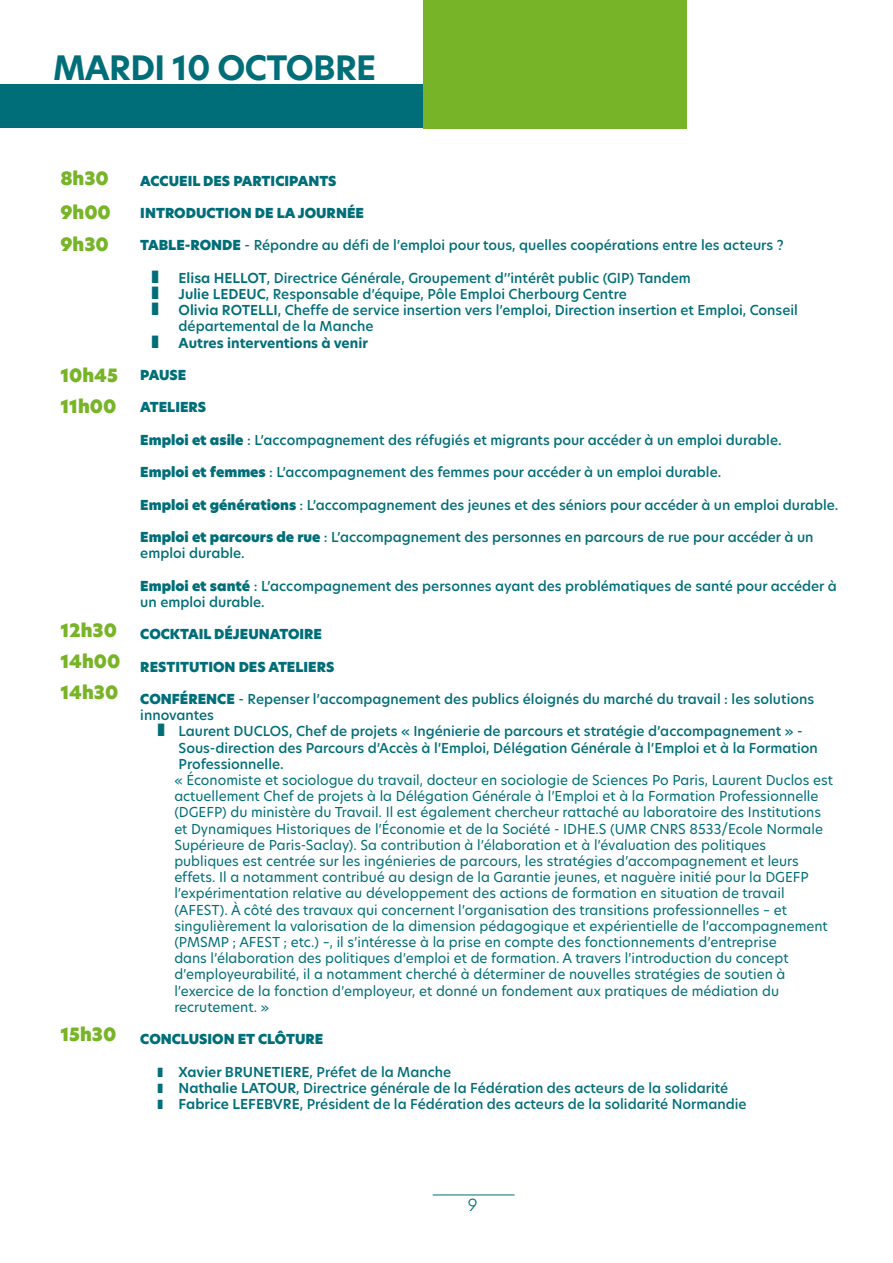
<style>
.page{position:relative;width:893px;height:1263px;background:#fff}
.page>*{position:absolute;margin:0;border:0;box-sizing:border-box;transform-origin:0 0}
.t1{font:700 33px "Hero New";letter-spacing:-.02em;color:#006e78}
.t2{font:18px "Hero New Super";color:#78b428}
.t3{font:300 16.5px "Hero New";color:#006e78}
.t4{font:500 13.5px/16.2px "Hero New";color:#006e78}
.t5{font:13.5px/16.2px "Hero New";color:#006e78}
.t6{font:13.5px "Hero New Super";color:#006e78}
.t7{font:700 13.5px "Hero New";color:#006e78}
.s1{font-family:"Hero New Super";font-weight:400}
.s2{font-weight:600}
</style>
<div class="page">
<hr style="left:433px;top:1194px;width:81px;height:1px;background:#006e78">
<div style="left:0;top:85px;width:687px;height:43px;background:#006e78"></div>
<div style="left:423px;top:0;width:264px;height:128px;background:#78b428"></div>
<p class="t1" style="left:53px;top:45px;width:325px">MARDI 10 OCTOBRE</p>
<p class="t2" style="left:60px;top:166px;width:50px">8h30</p>
<p class="t2" style="left:60px;top:200px;width:52px">9h00</p>
<p class="t2" style="left:60px;top:232px;width:50px">9h30</p>
<p class="t2" style="left:60px;top:363px;width:59px">10h45</p>
<p class="t2" style="left:60px;top:394px;width:57px">11h00</p>
<p class="t2" style="left:60px;top:618px;width:58px">12h30</p>
<p class="t2" style="left:60px;top:649px;width:61px">14h00</p>
<p class="t2" style="left:60px;top:680px;width:59px">14h30</p>
<p class="t2" style="left:60px;top:1022px;width:58px">15h30</p>
<p class="t6" style="left:140px;top:171px;width:198px">ACCUEIL DES PARTICIPANTS</p>
<p class="t6" style="left:140px;top:204px;width:225px">INTRODUCTION DE LA JOURNÉE</p>
<p class="t4" style="left:140px;top:237px;width:645px"><span class="s1">TABLE-RONDE</span> - Répondre au défi de l’emploi pour tous, quelles coopérations entre les acteurs ?</p>
<p class="t4" style="left:179px;top:270px;width:514px"><span class="s2">Elisa HELLOT</span>, Directrice Générale, Groupement d’’intérêt public (GIP) Tandem</p>
<p class="t4" style="left:179px;top:286px;width:450px"><span class="s2">Julie LEDEUC</span>, Responsable d’équipe, Pôle Emploi Cherbourg Centre</p>
<p class="t4" style="left:179px;top:302px;width:621px"><span class="s2">Olivia ROTELLI</span>, Cheffe de service insertion vers l’emploi, Direction insertion et Emploi, Conseil départemental de la Manche</p>
<p class="t7" style="left:179px;top:333px;width:191px">Autres interventions à venir</p>
<p class="t6" style="left:140px;top:366px;width:48px">PAUSE</p>
<p class="t6" style="left:140px;top:398px;width:67px">ATELIERS</p>
<p class="t4" style="left:140px;top:432px;width:643px"><span class="s1">Emploi et asile</span> : L’accompagnement des réfugiés et migrants pour accéder à un emploi durable.</p>
<p class="t4" style="left:140px;top:464px;width:582px"><span class="s1">Emploi et femmes</span> : L’accompagnement des femmes pour accéder à un emploi durable.</p>
<p class="t4" style="left:140px;top:496px;width:700px"><span class="s1">Emploi et générations</span> : L’accompagnement des jeunes et des séniors pour accéder à un emploi durable.</p>
<p class="t4" style="left:140px;top:529px;width:675px"><span class="s1">Emploi et parcours de rue</span> : L’accompagnement des personnes en parcours de rue pour accéder à un emploi durable.</p>
<p class="t4" style="left:140px;top:577px;width:698px"><span class="s1">Emploi et santé</span> : L’accompagnement des personnes ayant des problématiques de santé pour accéder à un emploi durable.</p>
<p class="t6" style="left:140px;top:625px;width:183px">COCKTAIL DÉJEUNATOIRE</p>
<p class="t6" style="left:140px;top:657px;width:196px">RESTITUTION DES ATELIERS</p>
<p class="t4" style="left:140px;top:691px;width:675px"><span class="s1">CONFÉRENCE</span> - Repenser l’accompagnement des publics éloignés du marché du travail : les solutions innovantes</p>
<p class="t4" style="left:179px;top:723px;width:641px">Laurent DUCLOS, Chef de projets « Ingénierie de parcours et stratégie d’accompagnement » -<br>Sous-direction des Parcours d’Accès à l’Emploi, Délégation Générale à l’Emploi et à la Formation<br>Professionnelle.</p>
<p class="t5" style="left:174px;top:772px;width:660px">« Économiste et sociologue du travail, docteur en sociologie de Sciences Po Paris, Laurent Duclos est actuellement Chef de projets à la Délégation Générale à l’Emploi et à la Formation Professionnelle (DGEFP) du ministère du Travail. Il est également chercheur rattaché au laboratoire des Institutions et Dynamiques Historiques de l’Économie et de la Société - IDHE.S (UMR CNRS 8533/Ecole Normale Supérieure de Paris-Saclay). Sa contribution à l’élaboration et à l’évaluation des politiques publiques est centrée sur les ingénieries de parcours, les stratégies d’accompagnement et leurs effets. Il a notamment contribué au design de la Garantie jeunes, et naguère initié pour la DGEFP l’expérimentation relative au développement des actions de formation en situation de travail (AFEST). À côté des travaux qui concernent l’organisation des transitions professionnelles – et singulièrement la valorisation de la dimension pédagogique et expérientielle de l’accompagnement (PMSMP ; AFEST ; etc.) –, il s’intéresse à la prise en compte des fonctionnements d’entreprise<br>dans l’élaboration des politiques d’emploi et de formation. A travers l’introduction du concept d’employeurabilité, il a notamment cherché à déterminer de nouvelles stratégies de soutien à l’exercice de la fonction d’employeur, et donné un fondement aux pratiques de médiation du recrutement. »</p>
<p class="t6" style="left:140px;top:1030px;width:185px">CONCLUSION ET CLÔTURE</p>
<p class="t4" style="left:179px;top:1063px;width:274px"><span class="s2">Xavier BRUNETIERE</span>, Préfet de la Manche</p>
<p class="t4" style="left:179px;top:1080px;width:551px"><span class="s2">Nathalie LATOUR</span>, Directrice générale de la Fédération des acteurs de la solidarité</p>
<p class="t4" style="left:179px;top:1096px;width:570px"><span class="s2">Fabrice LEFEBVRE</span>, Président de la Fédération des acteurs de la solidarité Normandie</p>
<p class="t3" style="left:468px;top:1194px;width:11px">9</p>
</div>
